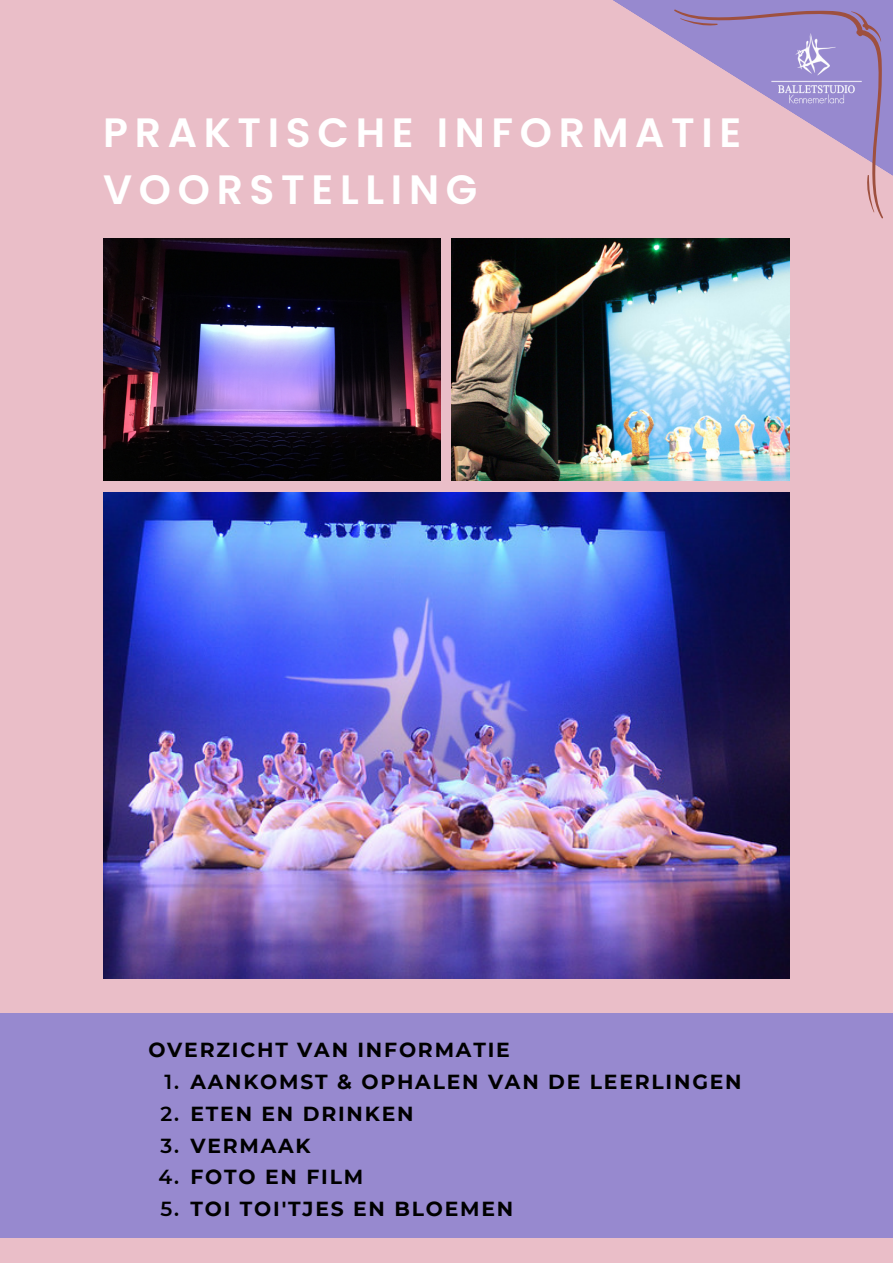
<style>
.page{position:relative;width:893px;height:1264px;background:#fff}
.page>*{position:absolute;margin:0;border:0;box-sizing:border-box;transform-origin:0 0}
.t1{font:600 40.95px/57.3px "Poppins";letter-spacing:.165em;color:#fff}
.t2{font:700 20.25px "Montserrat";letter-spacing:.09em;color:#000}
.t3{font:600 20.25px/32px "Montserrat";color:#000;text-align:justify}
</style>
<div class="page">
<div style="left:0;top:0;width:892px;height:1262px;background:#eabec8"></div>
<img style="left:452px;top:238px;width:337px;height:243px">
<img style="left:103px;top:492px;width:686px;height:486px">
<img style="left:103px;top:238px;width:337px;height:243px">
<svg style="left:613px;top:0;width:279px;height:175px"></svg>
<div style="left:0;top:1012px;width:892px;height:225px;background:#9789cf"></div>
<svg style="left:673px;top:9px;width:210px;height:210px"></svg>
<img style="left:740px;top:27px;width:152px;height:87px">
<p class="t1" style="left:103px;top:104px;width:639px">PRAKTISCHE INFORMATIE<br>VOORSTELLING</p>
<p class="t2" style="left:148px;top:1037px;width:363px">OVERZICHT VAN INFORMATIE</p>
<p class="t3" style="left:158px;top:1065px;width:22px">1.<br>2.<br>3.<br>4.<br>5.</p>
<p class="t2" style="left:190px;top:1069px;width:552px">AANKOMST &amp; OPHALEN VAN DE LEERLINGEN</p>
<p class="t2" style="left:190px;top:1101px;width:225px">ETEN EN DRINKEN</p>
<p class="t2" style="left:190px;top:1132px;width:122px">VERMAAK</p>
<p class="t2" style="left:190px;top:1164px;width:174px">FOTO EN FILM</p>
<p class="t2" style="left:190px;top:1196px;width:324px">TOI TOI'TJES EN BLOEMEN</p>
</div>
